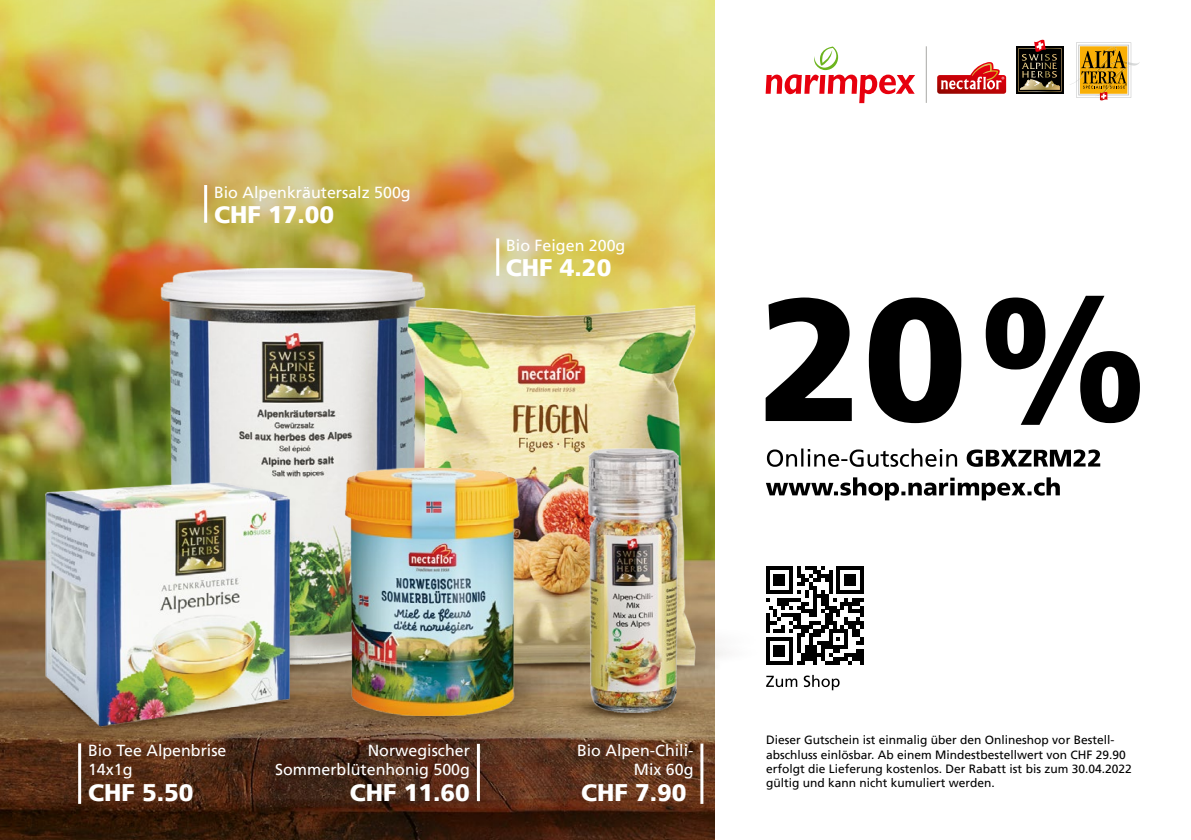
<style>
.page{position:relative;width:1191px;height:840px;background:#fff}
.page>*{position:absolute;margin:0;border:0;box-sizing:border-box;transform-origin:0 0}
.t1{font:900 24px "Frutiger LT";color:#fff}
.t2{font:16px/19.2px "Frutiger LT";color:#fff;text-align:right}
.t3{font:12px/14.4px "Frutiger LT";color:#000}
</style>
<div class="page">
<img style="left:0;top:803px;width:714px;height:36px">
<img style="left:0;top:0;width:714px;height:803px">
<hr style="left:925px;top:46px;width:2px;height:57px;background:#b9b9b7">
<svg style="left:937px;top:62px;width:69px;height:32px"></svg>
<div style="left:1016px;top:46px;width:47px;height:48px;background:linear-gradient(to right,#000,#000)"></div>
<svg style="left:1018px;top:40px;width:43px;height:52px;background:#56493c"></svg>
<svg style="left:1070px;top:42px;width:70px;height:58px"></svg>
<svg style="left:765px;top:47px;width:150px;height:56px"></svg>
<svg style="left:765px;top:295px;width:375px;height:129px"></svg>
<svg style="left:785px;top:674px;width:54px;height:16px"></svg>
<svg style="left:766px;top:566px;width:98px;height:98px"></svg>
<svg style="left:766px;top:477px;width:293px;height:23px"></svg>
<svg style="left:767px;top:448px;width:333px;height:18px"></svg>
<img style="left:148px;top:248px;width:132px;height:234px">
<img style="left:280px;top:170px;width:244px;height:442px">
<img style="left:401px;top:296px;width:206px;height:281px">
<img style="left:318px;top:577px;width:467px;height:128px">
<img style="left:607px;top:267px;width:116px;height:467px">
<img style="left:312px;top:612px;width:244px;height:158px">
<img style="left:337px;top:455px;width:190px;height:259px">
<img style="left:699px;top:670px;width:3px;height:68px">
<img style="left:564px;top:666px;width:135px;height:77px">
<img style="left:588px;top:448px;width:90px;height:264px">
<img style="left:10px;top:640px;width:43px;height:118px">
<img style="left:315px;top:668px;width:18px;height:73px">
<img style="left:53px;top:728px;width:236px;height:30px">
<img style="left:27px;top:652px;width:101px;height:96px">
<img style="left:253px;top:535px;width:62px;height:216px">
<img style="left:176px;top:456px;width:142px;height:79px">
<img style="left:45px;top:482px;width:244px;height:246px">
<hr style="left:700px;top:743px;width:3px;height:60px;background:#fff">
<hr style="left:477px;top:743px;width:3px;height:57px;background:#fff">
<hr style="left:78px;top:743px;width:3px;height:60px;background:#fff">
<hr style="left:204px;top:185px;width:3px;height:38px;background:#fff">
<hr style="left:496px;top:238px;width:3px;height:38px;background:#fff">
<h2 class="t2" style="left:214px;top:182px;width:198px">Bio Alpenkräutersalz 500g</h2>
<h1 class="t1" style="left:214px;top:200px;width:122px">CHF 17.00</h1>
<h2 class="t2" style="left:506px;top:236px;width:121px">Bio Feigen 200g</h2>
<h1 class="t1" style="left:506px;top:253px;width:107px">CHF 4.20</h1>
<h2 class="t2" style="left:88px;top:740px;width:140px;text-align:left">Bio Tee Alpenbrise<br>14x1g</h2>
<h1 class="t1" style="left:88px;top:777px;width:107px">CHF 5.50</h1>
<h2 class="t2" style="left:275px;top:740px;width:196px">Norwegischer<br>Sommerblütenhonig 500g</h2>
<h1 class="t1" style="left:350px;top:777px;width:122px">CHF 11.60</h1>
<h2 class="t2" style="left:577px;top:740px;width:118px">Bio Alpen-Chili-<br>Mix 60g</h2>
<h1 class="t1" style="left:581px;top:777px;width:107px">CHF 7.90</h1>
<p class="t3" style="left:766px;top:732px;width:367px">Dieser Gutschein ist einmalig über den Onlineshop vor Bestell&shy;abschluss einlösbar. Ab einem Mindestbestellwert von CHF 29.90 erfolgt die Lieferung kostenlos. Der Rabatt ist bis zum 30.04.2022 gültig und kann nicht kumuliert werden.</p>
</div>
